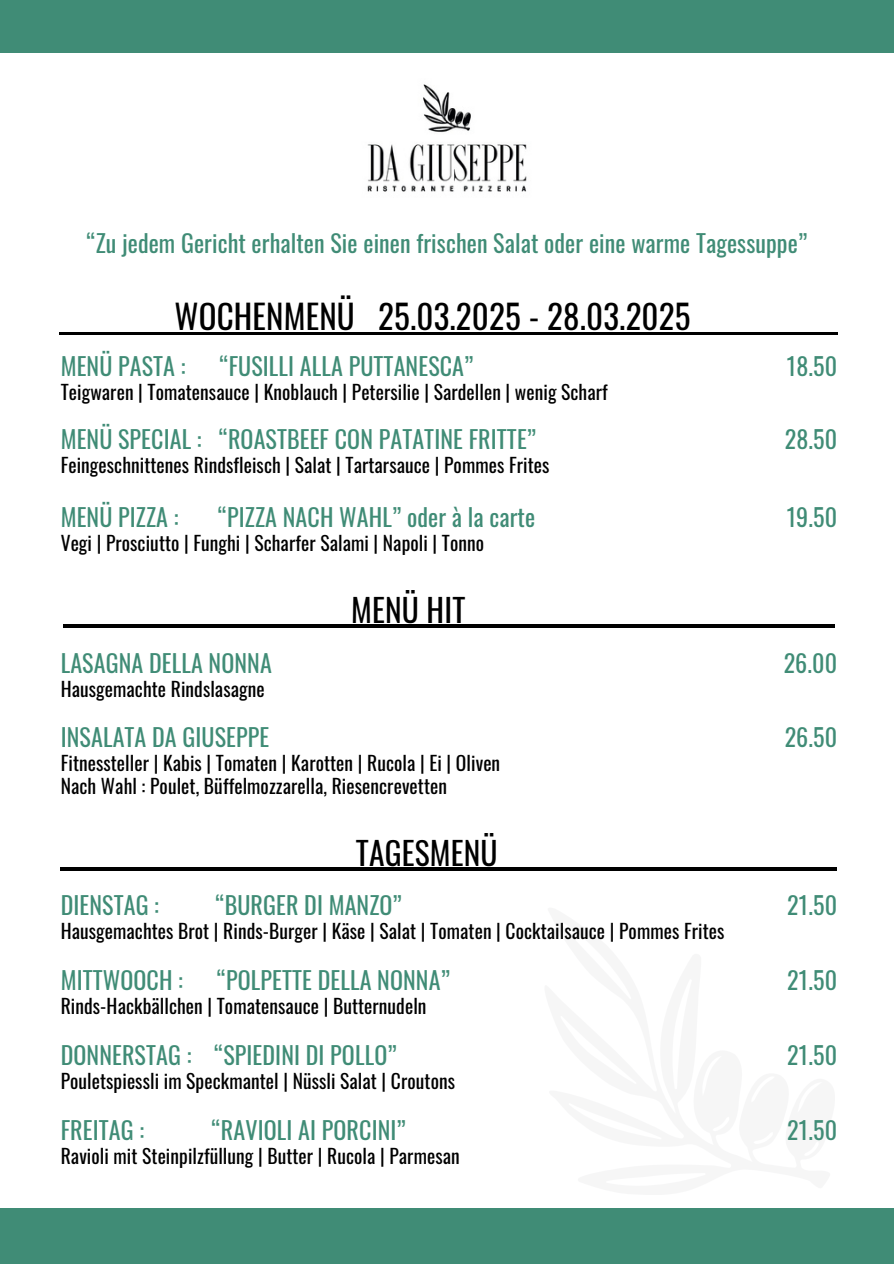
<style>
.page{position:relative;width:894px;height:1264px;background:#fff}
.page>*{position:absolute;margin:0;border:0;box-sizing:border-box;transform-origin:0 0}
.t1{font:33px "Oswald";letter-spacing:.005em;color:#000}
.t2{font:31.5px "Oswald";letter-spacing:.005em;color:#000}
.t3{font:24px "Oswald";letter-spacing:.005em;color:#408c76}
.t4{font:19.5px "Oswald";letter-spacing:.005em;color:#000}
</style>
<div class="page">
<div style="left:0;top:0;width:893px;height:53px;background:#408c76"></div>
<img style="left:367px;top:84px;width:160px;height:108px">
<div style="left:0;top:1208px;width:893px;height:55px;background:#408c76"></div>
<hr style="left:61px;top:867px;width:295px;height:3px;background:#000">
<hr style="left:356px;top:867px;width:141px;height:3px;background:#000">
<hr style="left:497px;top:867px;width:339px;height:3px;background:#000">
<hr style="left:59px;top:332px;width:115px;height:2px;background:#000">
<hr style="left:174px;top:332px;width:181px;height:2px;background:#000">
<hr style="left:355px;top:332px;width:23px;height:2px;background:#000">
<hr style="left:378px;top:332px;width:312px;height:2px;background:#000">
<hr style="left:690px;top:332px;width:147px;height:2px;background:#000">
<hr style="left:63px;top:624px;width:288px;height:3px;background:#000">
<hr style="left:351px;top:624px;width:114px;height:3px;background:#000">
<hr style="left:465px;top:624px;width:369px;height:3px;background:#000">
<h1 class="t3" style="left:86px;top:224px;width:722px">“Zu jedem Gericht erhalten Sie einen frischen Salat oder eine warme Tagessuppe”</h1>
<h2 class="t1" style="left:174px;top:290px;width:517px">WOCHENMENÜ 25.03.2025 - 28.03.2025</h2>
<p class="t3" style="left:61px;top:347px;width:126px">MENÜ PASTA :</p>
<p class="t3" style="left:219px;top:347px;width:255px">“FUSILLI ALLA PUTTANESCA”</p>
<h2 class="t4" style="left:61px;top:376px;width:548px">Teigwaren | Tomatensauce | Knoblauch | Petersilie | Sardellen | wenig Scharf</h2>
<p class="t3" style="left:61px;top:420px;width:477px">MENÜ SPECIAL : “ROASTBEEF CON PATATINE FRITTE”</p>
<p class="t4" style="left:61px;top:449px;width:490px">Feingeschnittenes Rindsfleisch | Salat | Tartarsauce | Pommes Frites</p>
<p class="t3" style="left:61px;top:498px;width:119px">MENÜ PIZZA :</p>
<p class="t3" style="left:218px;top:498px;width:318px">“PIZZA NACH WAHL” oder à la carte</p>
<p class="t4" style="left:61px;top:528px;width:425px">Vegi | Prosciutto | Funghi | Scharfer Salami | Napoli | Tonno</p>
<p class="t3" style="left:61px;top:644px;width:213px">LASAGNA DELLA NONNA</p>
<p class="t4" style="left:61px;top:673px;width:205px">Hausgemachte Rindslasagne</p>
<p class="t2" style="left:351px;top:585px;width:116px">MENÜ HIT</p>
<h2 class="t3" style="left:61px;top:718px;width:210px">INSALATA DA GIUSEPPE</h2>
<p class="t4" style="left:61px;top:747px;width:441px">Fitnessteller | Kabis | Tomaten | Karotten | Rucola | Ei | Oliven</p>
<p class="t4" style="left:61px;top:771px;width:387px">Nach Wahl : Poulet, Büffelmozzarella, Riesencrevetten</p>
<p class="t2" style="left:356px;top:828px;width:143px">TAGESMENÜ</p>
<p class="t3" style="left:61px;top:886px;width:100px">DIENSTAG :</p>
<p class="t3" style="left:215px;top:886px;width:188px">“BURGER DI MANZO”</p>
<p class="t4" style="left:61px;top:916px;width:665px">Hausgemachtes Brot | Rinds-Burger | Käse | Salat | Tomaten | Cocktailsauce | Pommes Frites</p>
<h1 class="t3" style="left:61px;top:961px;width:124px">MITTWOOCH :</h1>
<h1 class="t3" style="left:217px;top:961px;width:234px">“POLPETTE DELLA NONNA”</h1>
<h1 class="t4" style="left:61px;top:991px;width:367px">Rinds-Hackbällchen | Tomatensauce | Butternudeln</h1>
<p class="t3" style="left:61px;top:1035px;width:337px">DONNERSTAG : “SPIEDINI DI POLLO”</p>
<p class="t4" style="left:61px;top:1065px;width:395px">Pouletspiessli im Speckmantel | Nüssli Salat | Croutons</p>
<p class="t3" style="left:61px;top:1111px;width:85px">FREITAG :</p>
<p class="t3" style="left:211px;top:1111px;width:196px">“RAVIOLI AI PORCINI”</p>
<p class="t4" style="left:61px;top:1140px;width:400px">Ravioli mit Steinpilzfüllung | Butter | Rucola | Parmesan</p>
<p class="t3" style="left:786px;top:347px;width:52px">18.50</p>
<h2 class="t3" style="left:784px;top:420px;width:54px">28.50</h2>
<p class="t3" style="left:786px;top:498px;width:52px">19.50</p>
<p class="t3" style="left:783px;top:644px;width:55px">26.00</p>
<h2 class="t3" style="left:784px;top:718px;width:54px">26.50</h2>
<p class="t3" style="left:787px;top:886px;width:51px">21.50</p>
<p class="t3" style="left:787px;top:961px;width:51px">21.50</p>
<p class="t3" style="left:787px;top:1035px;width:51px">21.50</p>
<p class="t3" style="left:787px;top:1111px;width:51px">21.50</p>
</div>
